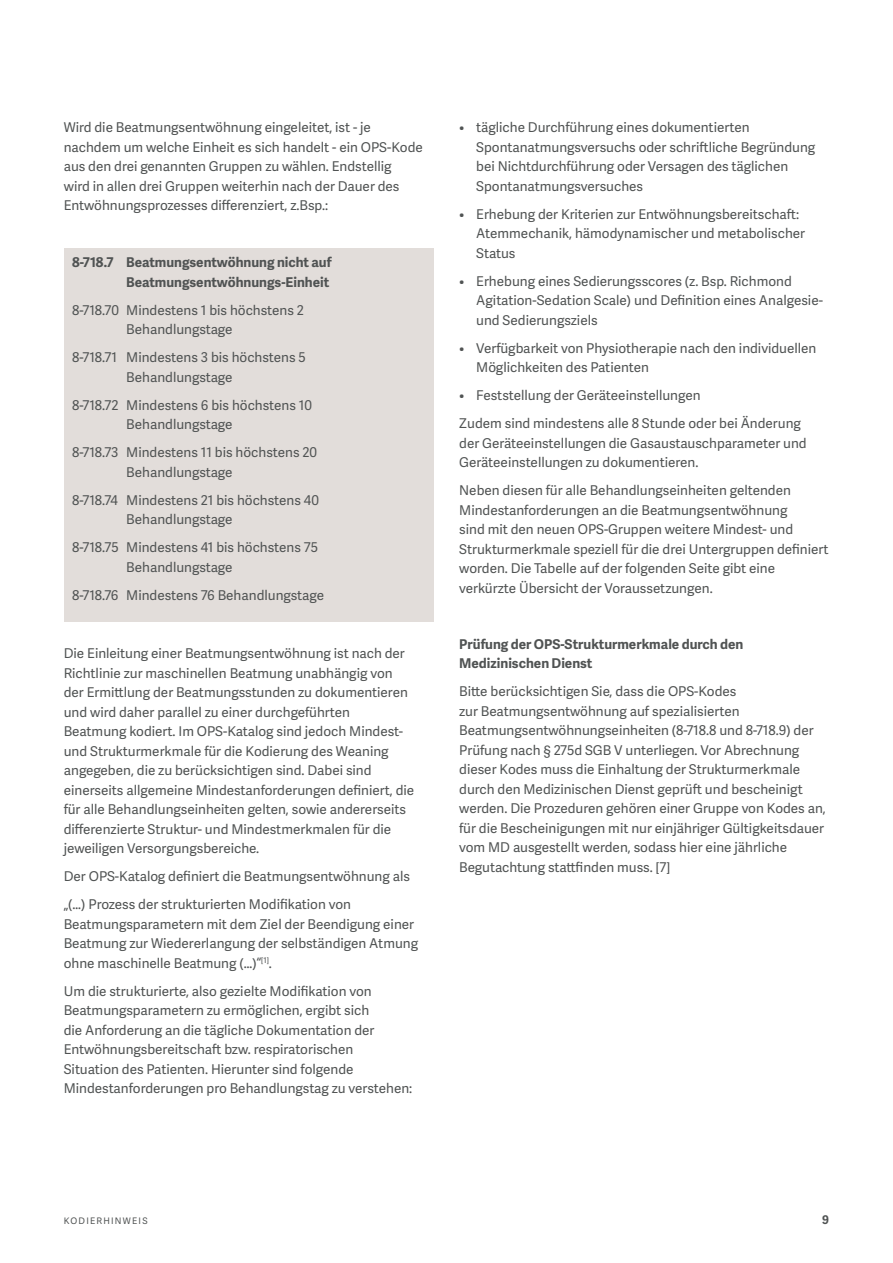
<style>
.page{position:relative;width:893px;height:1263px;background:#fff}
.page>*{position:absolute;margin:0;border:0;box-sizing:border-box;transform-origin:0 0}
.t1{font:13.5px/19.5px "Adelle Sans";color:#505353}
.t2{font:700 13.5px/19.5px "Adelle Sans";color:#505353}
.t3{font:700 12px "Adelle Sans";color:#505353}
.t4{font:9px "Adelle Sans";letter-spacing:.135em;color:#505353}
</style>
<div class="page">
<div style="left:64px;top:249px;width:370px;height:373px;background:#e2ddda"></div>
<p class="t1" style="left:64px;top:117px;width:361px">Wird die Beatmungsentwöhnung eingeleitet, ist - je nachdem um welche Einheit es sich handelt - ein OPS-Kode aus den drei genannten Gruppen zu wählen. Endstellig<br>wird in allen drei Gruppen weiterhin nach der Dauer des Entwöhnungsprozesses differenziert, z.Bsp.:</p>
<p class="t2" style="left:72px;top:252px;width:261px;text-align:right">8-718.7 Beatmungsentwöhnung nicht auf<br>Beatmungsentwöhnungs-Einheit</p>
<p class="t1" style="left:126px;top:300px;width:179px;text-indent:-54px">8-718.70 Mindestens 1 bis höchstens 2<br>Behandlungstage</p>
<p class="t1" style="left:126px;top:347px;width:181px;text-indent:-54px">8-718.71 Mindestens 3 bis höchstens 5<br>Behandlungstage</p>
<p class="t1" style="left:126px;top:395px;width:187px;text-indent:-54px">8-718.72 Mindestens 6 bis höchstens 10<br>Behandlungstage</p>
<p class="t1" style="left:126px;top:442px;width:192px;text-indent:-54px">8-718.73 Mindestens 11 bis höchstens 20<br>Behandlungstage</p>
<p class="t1" style="left:126px;top:490px;width:194px;text-indent:-54px">8-718.74 Mindestens 21 bis höchstens 40<br>Behandlungstage</p>
<p class="t1" style="left:126px;top:537px;width:193px;text-indent:-54px">8-718.75 Mindestens 41 bis höchstens 75<br>Behandlungstage</p>
<p class="t1" style="left:72px;top:585px;width:253px">8-718.76 Mindestens 76 Behandlungstage</p>
<p class="t1" style="left:64px;top:643px;width:352px">Die Einleitung einer Beatmungsentwöhnung ist nach der Richtlinie zur maschinellen Beatmung unabhängig von der Ermittlung der Beatmungsstunden zu dokumentieren und wird daher parallel zu einer durchgeführten Beatmung kodiert. Im OPS-Katalog sind jedoch Mindest&shy;und Strukturmerkmale für die Kodierung des Weaning angegeben, die zu berücksichtigen sind. Dabei sind einerseits allgemeine Mindestanforderungen definiert, die für alle Behandlungseinheiten gelten, sowie andererseits differenzierte Struktur- und Mindestmerkmalen für die jeweiligen Versorgungsbereiche.</p>
<p class="t1" style="left:64px;top:862px;width:348px;line-height:28px">Der OPS-Katalog definiert die Beatmungsentwöhnung als „(…) Prozess der strukturierten Modifikation von</p>
<p class="t1" style="left:64px;top:914px;width:356px">Beatmungsparametern mit dem Ziel der Beendigung einer<br>Beatmung zur Wiedererlangung der selbständigen Atmung ohne maschinelle Beatmung (…)“<sup>[1]</sup>.</p>
<p class="t1" style="left:64px;top:981px;width:350px">Um die strukturierte, also gezielte Modifikation von Beatmungsparametern zu ermöglichen, ergibt sich<br>die Anforderung an die tägliche Dokumentation der Entwöhnungsbereitschaft bzw. respiratorischen<br>Situation des Patienten. Hierunter sind folgende Mindestanforderungen pro Behandlungstag zu verstehen:</p>
<p class="t1" style="left:476px;top:117px;width:341px;text-indent:-17px">• tägliche Durchführung eines dokumentierten Spontanatmungsversuchs oder schriftliche Begründung bei Nichtdurchführung oder Versagen des täglichen Spontanatmungsversuches</p>
<p class="t1" style="left:476px;top:204px;width:330px;text-indent:-17px">• Erhebung der Kriterien zur Entwöhnungsbereitschaft:<br>Atemmechanik, hämodynamischer und metabolischer<br>Status</p>
<p class="t1" style="left:476px;top:271px;width:348px;text-indent:-17px">• Erhebung eines Sedierungsscores (z. Bsp. Richmond<br>Agitation-Sedation Scale) und Definition eines Analgesie&shy;und Sedierungsziels</p>
<p class="t1" style="left:476px;top:338px;width:342px;text-indent:-17px">• Verfügbarkeit von Physiotherapie nach den individuellen<br>Möglichkeiten des Patienten</p>
<p class="t1" style="left:459px;top:381px;width:343px;line-height:28px">• Feststellung der Geräteeinstellungen<br>Zudem sind mindestens alle 8 Stunde oder bei Änderung</p>
<p class="t1" style="left:459px;top:433px;width:349px">der Geräteeinstellungen die Gasaustauschparameter und<br>Geräteeinstellungen zu dokumentieren.</p>
<p class="t1" style="left:459px;top:480px;width:371px">Neben diesen für alle Behandlungseinheiten geltenden Mindestanforderungen an die Beatmungsentwöhnung<br>sind mit den neuen OPS-Gruppen weitere Mindest- und Strukturmerkmale speziell für die drei Untergruppen definiert worden. Die Tabelle auf der folgenden Seite gibt eine verkürzte Übersicht der Voraussetzungen.</p>
<p class="t2" style="left:459px;top:633px;width:286px">Prüfung der OPS-Strukturmerkmale durch den<br>Medizinischen Dienst</p>
<p class="t1" style="left:459px;top:681px;width:368px">Bitte berücksichtigen Sie, dass die OPS-Kodes<br>zur Beatmungsentwöhnung auf spezialisierten Beatmungsentwöhnungseinheiten (8-718.8 und 8-718.9) der Prüfung nach § 275d SGB V unterliegen. Vor Abrechnung dieser Kodes muss die Einhaltung der Strukturmerkmale durch den Medizinischen Dienst geprüft und bescheinigt werden. Die Prozeduren gehören einer Gruppe von Kodes an, für die Bescheinigungen mit nur einjähriger Gültigkeitsdauer vom MD ausgestellt werden, sodass hier eine jährliche Begutachtung stattfinden muss. [7]</p>
<p class="t4" style="left:64px;top:1215px;width:85px">KODIERHINWEIS</p>
<p class="t3" style="left:822px;top:1211px;width:8px">9</p>
</div>
